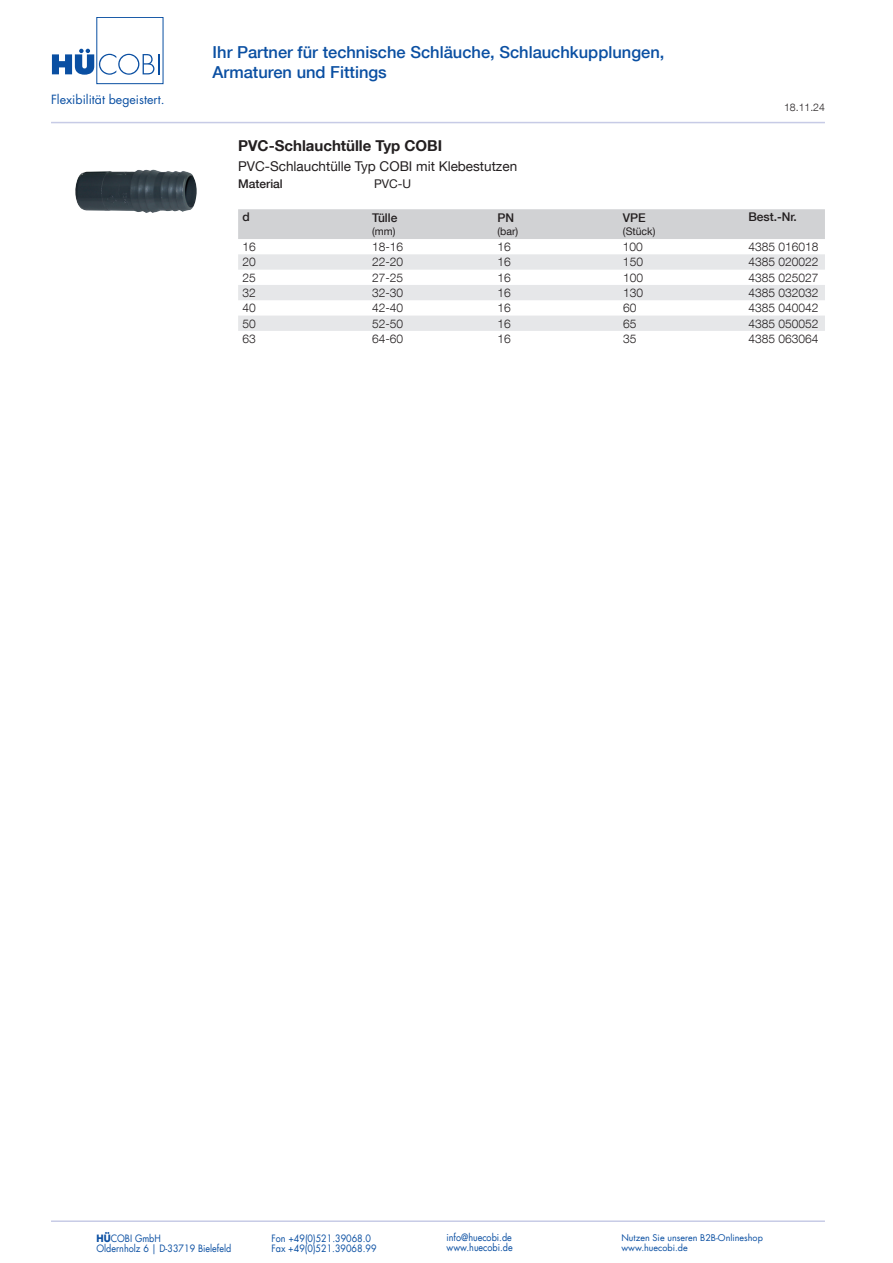
<style>
.page{position:relative;width:893px;height:1263px;background:#fff}
.page>*{position:absolute;margin:0;border:0;box-sizing:border-box;transform-origin:0 0}
.t1{font:500 16.5px/19.8px "Helvetica Neue LT Com";color:#0a4fa2}
.t2{font:700 15px "Helvetica Neue LT Com";color:#231f20}
.t3{font:13.5px "Helvetica Neue LT Com";color:#231f20}
.t4{font:12.3px "Futura LT";color:#0a4fa2}
.t5{font:300 12px "Helvetica Neue LT Com";color:#231f20}
.t6{font:500 12px "Helvetica Neue LT Com";color:#231f20}
.t7{font:12px "Helvetica Neue LT Com";color:#231f20}
.t8{font:10.5px "Helvetica Neue LT Com";color:#231f20}
.t9{font:300 10.5px "Helvetica Neue LT Com";color:#231f20}
.t10{font:9.9px "Futura LT";color:#0a4fa2;scale:.91 1}
.t11{font:9px "Futura LT";color:#0a4fa2}
.s1{font-weight:700}
</style>
<div class="page">
<hr style="left:51px;top:122px;width:774px;height:1px;background:#c7cbe6">
<hr style="left:51px;top:1220px;width:774px;height:2px;background:#c7cbe6">
<div style="left:96px;top:17px;width:67px;height:67px;border:1px solid #0a4fa2"></div>
<svg style="left:52px;top:49px;width:108px;height:26px"></svg>
<div style="left:238px;top:209px;width:587px;height:30px;background:#d1d2d4"></div>
<svg style="left:238px;top:254px;width:587px;height:77px;fill:#e6e7e9"></svg>
<img style="left:75px;top:169px;width:122px;height:44px">
<p class="t4" style="left:51px;top:91px;width:115px">Flexibilität begeistert.</p>
<h1 class="t1" style="left:213px;top:42px;width:453px">Ihr Partner für technische Schläuche, Schlauchkupplungen,<br>Armaturen und Fittings</h1>
<p class="t2" style="left:238px;top:136px;width:206px">PVC-Schlauchtülle Typ COBI</p>
<p class="t3" style="left:238px;top:158px;width:281px">PVC-Schlauchtülle Typ COBI mit Klebestutzen</p>
<p class="t6" style="left:238px;top:177px;width:46px">Material</p>
<p class="t7" style="left:374px;top:176px;width:39px">PVC-U</p>
<p class="t6" style="left:242px;top:210px;width:9px">d</p>
<p class="t6" style="left:372px;top:211px;width:27px">Tülle</p>
<p class="t8" style="left:372px;top:224px;width:25px">(mm)</p>
<p class="t6" style="left:497px;top:211px;width:18px">PN</p>
<p class="t8" style="left:497px;top:224px;width:22px">(bar)</p>
<p class="t6" style="left:623px;top:211px;width:24px">VPE</p>
<p class="t8" style="left:623px;top:224px;width:34px">(Stück)</p>
<p class="t9" style="left:784px;top:101px;width:42px">18.11.24</p>
<p class="t6" style="left:748px;top:210px;width:50px">Best.-Nr.</p>
<p class="t5" style="left:242px;top:239px;width:15px">16</p>
<p class="t5" style="left:372px;top:239px;width:33px">18-16</p>
<p class="t5" style="left:497px;top:239px;width:15px">16</p>
<p class="t5" style="left:623px;top:239px;width:22px">100</p>
<p class="t5" style="left:748px;top:239px;width:72px">4385 016018</p>
<p class="t5" style="left:242px;top:255px;width:15px">20</p>
<p class="t5" style="left:372px;top:255px;width:33px">22-20</p>
<p class="t5" style="left:497px;top:255px;width:15px">16</p>
<p class="t5" style="left:623px;top:255px;width:22px">150</p>
<p class="t5" style="left:748px;top:255px;width:72px">4385 020022</p>
<p class="t5" style="left:242px;top:270px;width:15px">25</p>
<p class="t5" style="left:372px;top:270px;width:33px">27-25</p>
<p class="t5" style="left:498px;top:270px;width:15px">16</p>
<p class="t5" style="left:623px;top:270px;width:22px">100</p>
<p class="t5" style="left:748px;top:270px;width:72px">4385 025027</p>
<p class="t5" style="left:242px;top:285px;width:15px">32</p>
<p class="t5" style="left:372px;top:285px;width:33px">32-30</p>
<p class="t5" style="left:498px;top:285px;width:15px">16</p>
<p class="t5" style="left:623px;top:285px;width:22px">130</p>
<p class="t5" style="left:748px;top:285px;width:72px">4385 032032</p>
<p class="t5" style="left:242px;top:301px;width:15px">40</p>
<p class="t5" style="left:372px;top:301px;width:33px">42-40</p>
<p class="t5" style="left:498px;top:301px;width:15px">16</p>
<p class="t5" style="left:623px;top:301px;width:15px">60</p>
<p class="t5" style="left:748px;top:301px;width:72px">4385 040042</p>
<p class="t5" style="left:242px;top:316px;width:15px">50</p>
<p class="t5" style="left:372px;top:316px;width:33px">52-50</p>
<p class="t5" style="left:498px;top:316px;width:15px">16</p>
<p class="t5" style="left:623px;top:316px;width:15px">65</p>
<p class="t5" style="left:748px;top:316px;width:72px">4385 050052</p>
<p class="t5" style="left:242px;top:331px;width:15px">63</p>
<p class="t5" style="left:372px;top:331px;width:33px">64-60</p>
<p class="t5" style="left:498px;top:331px;width:15px">16</p>
<p class="t5" style="left:623px;top:331px;width:15px">35</p>
<p class="t5" style="left:748px;top:331px;width:72px">4385 063064</p>
<p class="t10" style="left:97px;top:1232px;width:72px"><span class="s1">HÜ</span>COBI GmbH</p>
<p class="t10" style="left:271px;top:1232px;width:111px">Fon +49(0)521.39068.0</p>
<p class="t10" style="left:446px;top:1231px;width:73px">info@huecobi.de</p>
<p class="t11" style="left:621px;top:1231px;width:143px">Nutzen Sie unseren B2B-Onlineshop</p>
<p class="t10" style="left:97px;top:1242px;width:150px">Oldernholz 6 | D-33719 Bielefeld</p>
<p class="t10" style="left:271px;top:1242px;width:117px">Fax +49(0)521.39068.99</p>
<p class="t10" style="left:446px;top:1241px;width:74px">www.huecobi.de</p>
<p class="t11" style="left:621px;top:1242px;width:68px">www.huecobi.de</p>
</div>
